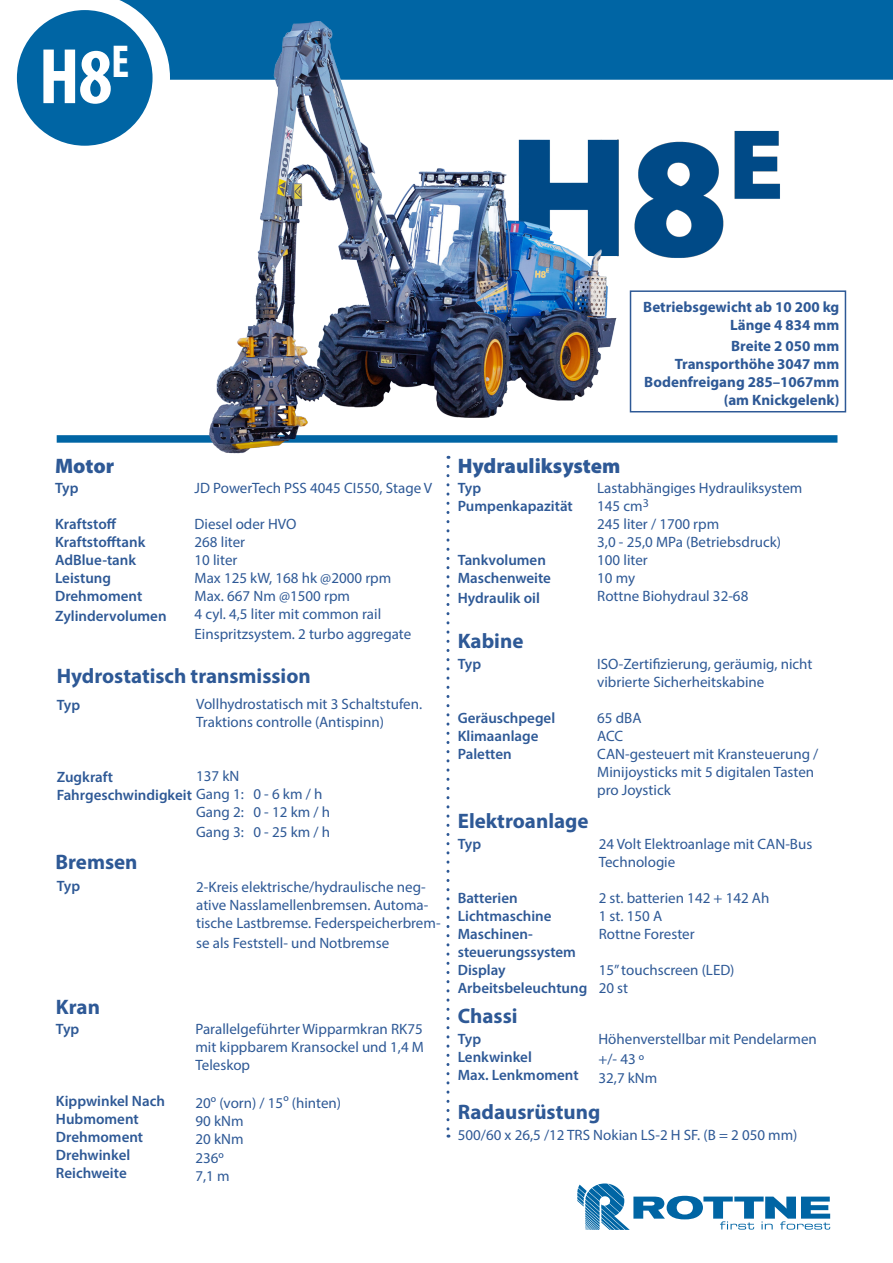
<style>
.page{position:relative;width:893px;height:1263px;background:#fff}
.page>*{position:absolute;margin:0;border:0;box-sizing:border-box;transform-origin:0 0}
.t1{font:700 condensed 79.5px "Myriad Pro";color:#fff}
.t2{font:700 21px "Myriad Pro";color:#2e5996}
.t3{font:900 21px "Myriad Pro";color:#2e5996}
.t4{font:15px/18px "Myriad Pro";color:#2e5996}
.t5{font:600 15px/18px "Myriad Pro";color:#2e5996}
.t6{font:700 15px/18px "Myriad Pro";color:#2e5996;text-align:right}
.s1{font-weight:400}
</style>
<div class="page">
<div style="left:630px;top:290px;width:216px;height:122px;border:2px solid #2e5996"></div>
<svg style="left:446px;top:466px;width:3px;height:671px"></svg>
<div style="left:57px;top:435px;width:780px;height:8px;background:#0065a4"></div>
<div style="left:170px;top:0;width:723px;height:80px;background:#0065a4"></div>
<svg style="left:16px;top:0;width:154px;height:146px"></svg>
<div style="left:17px;top:10px;width:136px;height:136px;background:#0065a4;border-radius:50%"></div>
<svg style="left:577px;top:1183px;width:253px;height:47px"></svg>
<img style="left:140px;top:21px;width:653px;height:435px">
<p class="t1" style="left:39px;top:27px;width:92px">H8<sup>E</sup></p>
<p class="t6" style="left:643px;top:297px;width:198px">Betriebsgewicht ab 10 200 kg</p>
<p class="t6" style="left:730px;top:315px;width:111px">Länge 4 834 mm</p>
<p class="t6" style="left:731px;top:337px;width:110px">Breite 2 050 mm</p>
<p class="t6" style="left:675px;top:355px;width:166px">Transporthöhe 3047 mm</p>
<p class="t6" style="left:644px;top:373px;width:197px">Bodenfreigang 285–1067mm (am Knickgelenk)</p>
<p class="t3" style="left:55px;top:452px;width:61px">Motor</p>
<p class="t5" style="left:55px;top:479px;width:25px">Typ</p>
<p class="t5" style="left:55px;top:515px;width:63px">Kraftstoff</p>
<p class="t5" style="left:55px;top:533px;width:92px">Kraftstofftank</p>
<p class="t5" style="left:55px;top:551px;width:83px">AdBlue-tank</p>
<p class="t5" style="left:55px;top:569px;width:58px">Leistung</p>
<p class="t5" style="left:55px;top:587px;width:89px">Drehmoment</p>
<p class="t5" style="left:55px;top:606px;width:113px">Zylindervolumen</p>
<p class="t4" style="left:195px;top:479px;width:239px">JD PowerTech PSS 4045 CI550, Stage V</p>
<p class="t4" style="left:195px;top:515px;width:103px">Diesel oder HVO</p>
<p class="t4" style="left:195px;top:533px;width:52px">268 liter</p>
<p class="t4" style="left:195px;top:551px;width:44px">10 liter</p>
<p class="t4" style="left:195px;top:569px;width:198px">Max 125 kW, 168 hk @2000 rpm</p>
<p class="t4" style="left:195px;top:587px;width:157px">Max. 667 Nm @1500 rpm</p>
<p class="t4" style="left:195px;top:605px;width:188px">4 cyl. 4,5 liter mit common rail</p>
<p class="t4" style="left:195px;top:624px;width:218px">Einspritzsystem. 2 turbo aggregate</p>
<p class="t2" style="left:57px;top:663px;width:256px">Hydrostatisch transmission</p>
<p class="t5" style="left:57px;top:696px;width:25px">Typ</p>
<p class="t4" style="left:196px;top:695px;width:228px">Vollhydrostatisch mit 3 Schaltstufen.</p>
<p class="t4" style="left:196px;top:713px;width:189px">Traktions controlle (Antispinn)</p>
<p class="t4" style="left:196px;top:767px;width:45px">137 kN</p>
<p class="t4" style="left:196px;top:803px;width:136px">Gang 2: 0 - 12 km / h</p>
<p class="t4" style="left:196px;top:822px;width:136px">Gang 3: 0 - 25 km / h</p>
<p class="t5" style="left:57px;top:768px;width:58px">Zugkraft</p>
<p class="t5" style="left:57px;top:786px;width:267px">Fahrgeschwindigkeit <span class="s1">Gang 1: 0 - 6 km / h</span></p>
<p class="t2" style="left:55px;top:848px;width:84px">Bremsen</p>
<p class="t5" style="left:57px;top:877px;width:25px">Typ</p>
<p class="t4" style="left:196px;top:878px;width:246px">2-Kreis elektrische/hydraulische neg&shy;ative Nasslamellenbremsen. Automa&shy;tische Lastbremse. Federspeicherbrem-</p>
<p class="t4" style="left:196px;top:933px;width:195px">se als Feststell- und Notbremse</p>
<p class="t2" style="left:56px;top:993px;width:46px">Kran</p>
<p class="t5" style="left:56px;top:1020px;width:25px">Typ</p>
<p class="t5" style="left:56px;top:1092px;width:111px">Kippwinkel Nach</p>
<p class="t5" style="left:56px;top:1110px;width:84px">Hubmoment</p>
<p class="t5" style="left:56px;top:1128px;width:89px">Drehmoment</p>
<p class="t5" style="left:56px;top:1146px;width:76px">Drehwinkel</p>
<p class="t5" style="left:56px;top:1164px;width:72px">Reichweite</p>
<p class="t4" style="left:195px;top:1020px;width:229px">Parallelgeführter Wipparmkran RK75</p>
<p class="t4" style="left:195px;top:1038px;width:230px">mit kippbarem Kransockel und 1,4 M</p>
<p class="t4" style="left:195px;top:1056px;width:56px">Teleskop</p>
<p class="t4" style="left:195px;top:1093px;width:147px">20º (vorn) / 15º (hinten)</p>
<p class="t4" style="left:195px;top:1111px;width:50px">90 kNm</p>
<p class="t4" style="left:195px;top:1129px;width:50px">20 kNm</p>
<p class="t4" style="left:195px;top:1149px;width:30px">236º</p>
<p class="t4" style="left:195px;top:1167px;width:36px">7,1 m</p>
<p class="t3" style="left:458px;top:452px;width:164px">Hydrauliksystem</p>
<p class="t5" style="left:458px;top:479px;width:25px">Typ</p>
<p class="t5" style="left:458px;top:497px;width:117px">Pumpenkapazität</p>
<p class="t4" style="left:597px;top:479px;width:207px">Lastabhängiges Hydrauliksystem</p>
<p class="t4" style="left:597px;top:497px;width:53px">145 cm<sup>3</sup></p>
<p class="t4" style="left:597px;top:515px;width:124px">245 liter / 1700 rpm</p>
<p class="t4" style="left:597px;top:533px;width:185px">3,0 - 25,0 MPa (Betriebsdruck)</p>
<p class="t4" style="left:597px;top:551px;width:52px">100 liter</p>
<p class="t4" style="left:597px;top:569px;width:39px">10 my</p>
<p class="t4" style="left:597px;top:587px;width:153px">Rottne Biohydraul 32-68</p>
<p class="t5" style="left:458px;top:551px;width:90px">Tankvolumen</p>
<p class="t5" style="left:458px;top:569px;width:95px">Maschenweite</p>
<p class="t5" style="left:458px;top:588px;width:84px">Hydraulik oil</p>
<p class="t2" style="left:458px;top:627px;width:67px">Kabine</p>
<p class="t5" style="left:458px;top:655px;width:25px">Typ</p>
<p class="t5" style="left:458px;top:709px;width:99px">Geräuschpegel</p>
<p class="t5" style="left:458px;top:727px;width:82px">Klimaanlage</p>
<p class="t5" style="left:458px;top:745px;width:56px">Paletten</p>
<p class="t2" style="left:458px;top:807px;width:132px">Elektroanlage</p>
<p class="t5" style="left:458px;top:835px;width:25px">Typ</p>
<p class="t5" style="left:458px;top:889px;width:61px">Batterien</p>
<p class="t5" style="left:458px;top:907px;width:95px">Lichtmaschine</p>
<p class="t5" style="left:458px;top:925px;width:120px">Maschinen&shy;steuerungssystem</p>
<p class="t5" style="left:458px;top:961px;width:49px">Display</p>
<p class="t5" style="left:458px;top:979px;width:131px">Arbeitsbeleuchtung</p>
<p class="t2" style="left:458px;top:1002px;width:61px">Chassi</p>
<p class="t5" style="left:458px;top:1030px;width:25px">Typ</p>
<p class="t5" style="left:458px;top:1048px;width:76px">Lenkwinkel</p>
<p class="t5" style="left:458px;top:1066px;width:122px">Max. Lenkmoment</p>
<p class="t4" style="left:597px;top:655px;width:217px">ISO-Zertifizierung, geräumig, nicht vibrierte Sicherheitskabine</p>
<p class="t4" style="left:597px;top:709px;width:46px">65 dBA</p>
<p class="t4" style="left:597px;top:727px;width:28px">ACC</p>
<p class="t4" style="left:597px;top:745px;width:223px">CAN-gesteuert mit Kransteuerung /<br>Minijoysticks mit 5 digitalen Tasten pro Joystick</p>
<p class="t4" style="left:599px;top:834px;width:215px">24 Volt Elektroanlage mit CAN-Bus<br>Technologie</p>
<p class="t4" style="left:599px;top:888px;width:172px">2 st. batterien 142 + 142 Ah</p>
<p class="t4" style="left:599px;top:906px;width:65px">1 st. 150 A</p>
<p class="t4" style="left:599px;top:924px;width:97px">Rottne Forester</p>
<p class="t4" style="left:599px;top:960px;width:137px">15” touchscreen (LED)</p>
<p class="t4" style="left:599px;top:978px;width:31px">20 st</p>
<p class="t4" style="left:598px;top:1030px;width:220px">Höhenverstellbar mit Pendelarmen</p>
<p class="t4" style="left:598px;top:1049px;width:47px">+/- 43 º</p>
<p class="t4" style="left:598px;top:1069px;width:60px">32,7 kNm</p>
<p class="t2" style="left:458px;top:1098px;width:144px">Radausrüstung</p>
<p class="t4" style="left:458px;top:1126px;width:341px">500/60 x 26,5 /12 TRS Nokian LS-2 H SF. (B = 2 050 mm)</p>
</div>
